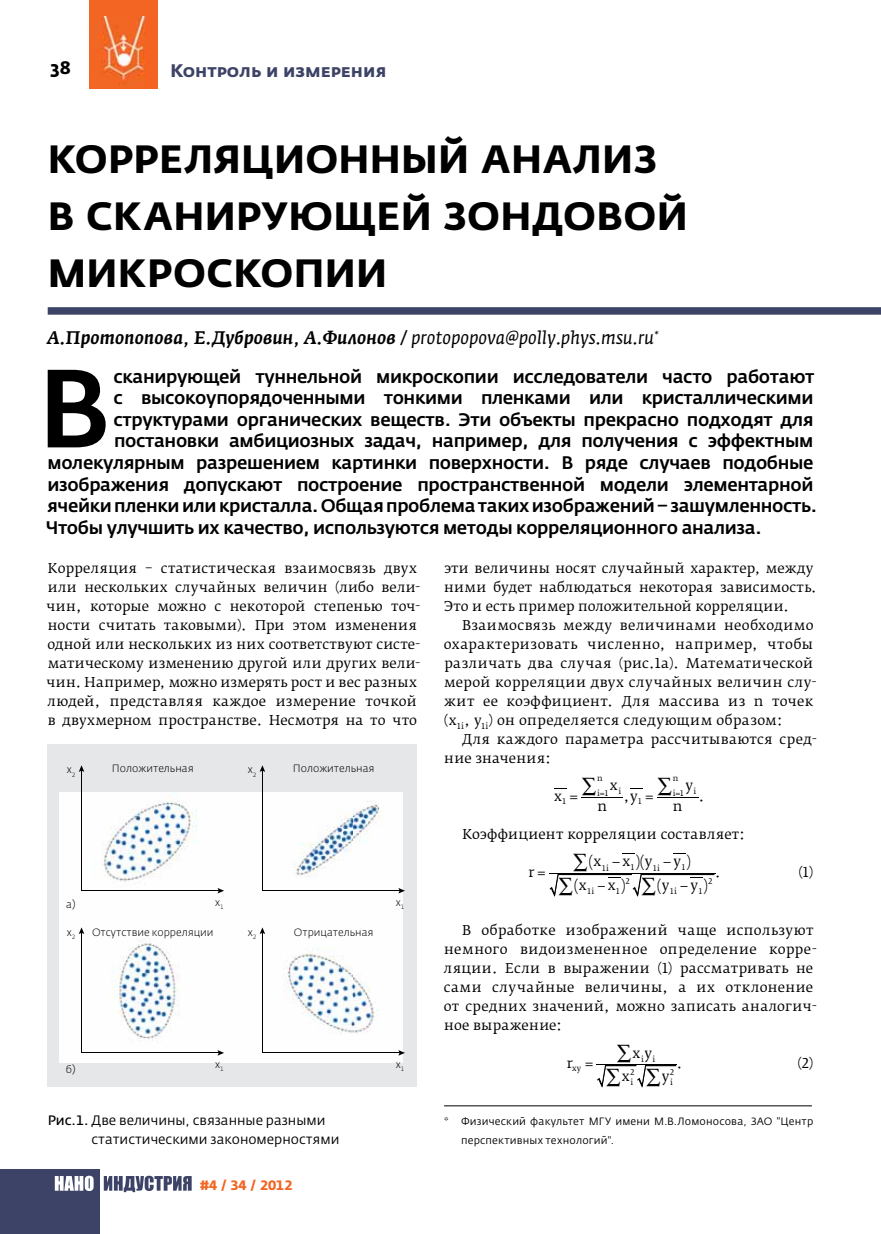
<style>
.page{position:relative;width:881px;height:1234px;background:#fff}
.page>*{position:absolute;margin:0;border:0;box-sizing:border-box;transform-origin:0 0}
.t1{font:500 109.65px "Fedra Sans Pro";color:#000}
.t2{font:700 39px/57px "Fedra Sans Pro";letter-spacing:.01em;color:#000}
.t3{font:500 18px "Fedra Sans Pro";letter-spacing:-.02em;color:#000}
.t4{font:italic 500 18px "Fedra Serif A Pro";letter-spacing:.01em;color:#000}
.t5{font:700 18px "Fedra Sans Alt Pro";color:#3d4366}
.t6{font:700 18px "Fedra Sans Alt Pro";color:#000}
.t7{font:13.5px/19px "Fedra Serif B Pro";letter-spacing:.02em;color:#000}
.t8{font:13.5px/19px "Fedra Sans Pro";color:#000}
.t9{font:13.5px "Fedra Serif PL Pro";color:#000}
.t10{font:700 13.5px "Fedra Sans Alt Pro";color:#f26522}
.t11{font:300 10.5px "Fedra Sans Pro";color:#000}
.t12{font:10.5px/19px "Fedra Sans Pro";letter-spacing:.015em;color:#000}
.t13{font:7.8px "Fedra Serif PL Pro";color:#000}
.s1{font-weight:400}
.s2{font-style:inherit}
</style>
<div class="page">
<div style="left:0;top:1169px;width:99px;height:64px;background:#3d4366"></div>
<svg style="left:55px;top:1175px;width:39px;height:15px"></svg>
<svg style="left:104px;top:1175px;width:87px;height:16px"></svg>
<div style="left:89px;top:0;width:69px;height:89px;background:#f26522"></div>
<img style="left:94px;top:17px;width:52px;height:67px">
<div style="left:48px;top:307px;width:832px;height:7px;background:#3d4366"></div>
<hr style="left:581px;top:796px;width:41px;height:1px;background:#000">
<hr style="left:656px;top:796px;width:42px;height:1px;background:#000">
<hr style="left:548px;top:872px;width:167px;height:1px;background:#000">
<hr style="left:596px;top:1063px;width:81px;height:1px;background:#000">
<hr style="left:444px;top:1105px;width:367px;height:1px;background:#000">
<div style="left:48px;top:744px;width:369px;height:342px;background:#e6e7e8"></div>
<img style="left:60px;top:792px;width:343px;height:270px">
<hr style="left:81px;top:890px;width:138px;height:1px;background:#000">
<svg style="left:217px;top:887px;width:7px;height:6px"></svg>
<hr style="left:81px;top:769px;width:1px;height:121px;background:#000">
<svg style="left:79px;top:765px;width:5px;height:6px"></svg>
<hr style="left:262px;top:890px;width:138px;height:1px;background:#000">
<svg style="left:398px;top:887px;width:7px;height:6px"></svg>
<hr style="left:262px;top:769px;width:1px;height:121px;background:#000">
<svg style="left:260px;top:765px;width:5px;height:6px"></svg>
<hr style="left:81px;top:1052px;width:138px;height:1px;background:#000">
<svg style="left:217px;top:1049px;width:7px;height:6px"></svg>
<hr style="left:81px;top:931px;width:1px;height:121px;background:#000">
<svg style="left:79px;top:927px;width:5px;height:6px"></svg>
<hr style="left:262px;top:1052px;width:138px;height:1px;background:#000">
<svg style="left:398px;top:1049px;width:7px;height:6px"></svg>
<hr style="left:262px;top:931px;width:1px;height:121px;background:#000">
<svg style="left:259px;top:927px;width:6px;height:6px"></svg>
<svg style="left:554px;top:788px;width:50px;height:10px"></svg>
<svg style="left:630px;top:788px;width:49px;height:10px"></svg>
<svg style="left:548px;top:853px;width:166px;height:43px"></svg>
<svg style="left:596px;top:1063px;width:80px;height:23px"></svg>
<h3 class="t6" style="left:51px;top:56px;width:22px">38</h3>
<h3 class="t5" style="left:170px;top:60px;width:217px">Контроль и измерения</h3>
<h2 class="t2" style="left:48px;top:131px;width:641px">КОРРЕЛЯЦИОННЫЙ АНАЛИЗ<br>В СКАНИРУЮЩЕЙ ЗОНДОВОЙ<br>МИКРОСКОПИИ</h2>
<h3 class="t4" style="left:48px;top:327px;width:612px">А.Протопопова, Е.Дубровин, А.Филонов / <span class="s1">protopopova@polly.phys.msu.ru</span><sup>*</sup></h3>
<h1 class="t1" style="left:38px;top:340px;width:75px">В</h1>
<h3 class="t3" style="left:113px;top:365px;width:702px">сканирующей туннельной микроскопии исследователи часто работают</h3>
<h3 class="t3" style="left:113px;top:386px;width:701px">с высокоупорядоченными тонкими пленками или кристаллическими</h3>
<h3 class="t3" style="left:113px;top:408px;width:701px">структурами органических веществ. Эти объекты прекрасно подходят для</h3>
<h3 class="t3" style="left:114px;top:430px;width:700px">постановки амбициозных задач, например, для получения с эффектным</h3>
<h3 class="t3" style="left:47px;top:451px;width:767px">молекулярным разрешением картинки поверхности. В ряде случаев подобные</h3>
<h3 class="t3" style="left:47px;top:473px;width:767px">изображения допускают построение пространственной модели элементарной</h3>
<h3 class="t3" style="left:47px;top:494px;width:771px">ячейки пленки или кристалла. Общая проблема таких изображений – зашумленность.</h3>
<h3 class="t3" style="left:46px;top:516px;width:717px">Чтобы улучшить их качество, используются методы корреляционного анализа.</h3>
<p class="t7" style="left:47px;top:558px;width:375px">Корреляция – статистическая взаимосвязь двух или нескольких случайных величин (либо вели&shy;чин, которые можно с некоторой степенью точ&shy;ности считать таковыми). При этом изменения одной или нескольких из них соответствуют систе&shy;матическому изменению другой или других вели&shy;чин. Например, можно измерять рост и вес разных людей, представляя каждое измерение точкой в двухмерном пространстве. Несмотря на то что</p>
<p class="t7" style="left:443px;top:558px;width:374px">эти величины носят случайный характер, между ними будет наблюдаться некоторая зависимость.<br>Это и есть пример положительной корреляции.</p>
<p class="t7" style="left:443px;top:615px;width:374px;text-indent:18px">Взаимосвязь между величинами необходимо охарактеризовать численно, например, чтобы различать два случая (рис.1а). Математической мерой корреляции двух случайных величин слу&shy;жит ее коэффициент. Для массива из n точек (x<sub>1i</sub>, y<sub>1i</sub>) он определяется следующим образом:</p>
<p class="t7" style="left:444px;top:729px;width:374px;text-indent:18px">Для каждого параметра рассчитываются сред&shy;ние значения:</p>
<p class="t9" style="left:554px;top:788px;width:13px">x<sub>1</sub></p>
<p class="t11" style="left:112px;top:762px;width:83px">Положительная</p>
<p class="t11" style="left:293px;top:762px;width:83px">Положительная</p>
<p class="t11" style="left:67px;top:763px;width:10px">x<sub>2</sub></p>
<p class="t11" style="left:247px;top:763px;width:10px">x<sub>2</sub></p>
<p class="t13" style="left:597px;top:773px;width:7px">n</p>
<p class="t9" style="left:597px;top:798px;width:11px">n</p>
<p class="t13" style="left:672px;top:773px;width:7px">n</p>
<p class="t9" style="left:672px;top:798px;width:11px">n</p>
<p class="t9" style="left:609px;top:777px;width:13px">x<sub>i</sub></p>
<p class="t9" style="left:685px;top:777px;width:13px">y<sub>i</sub></p>
<p class="t13" style="left:597px;top:788px;width:12px">i 1</p>
<p class="t13" style="left:672px;top:788px;width:12px">i 1</p>
<p class="t9" style="left:623px;top:788px;width:20px">,y<sub>1</sub></p>
<p class="t9" style="left:698px;top:788px;width:7px">.</p>
<p class="t7" style="left:462px;top:824px;width:284px">Коэффициент корреляции составляет:</p>
<p class="t9" style="left:528px;top:863px;width:7px">r</p>
<p class="t9" style="left:588px;top:853px;width:104px">(x<sub>1i</sub> − x<sub>1</sub>)(y<sub>1i</sub> − y<sub>1</sub>)</p>
<p class="t9" style="left:573px;top:877px;width:57px">(x<sub>1i</sub> − x<sub>1</sub>)<sup>2</sup></p>
<p class="t9" style="left:656px;top:877px;width:57px">(y<sub>1i</sub> − y<sub>1</sub>)<sup>2</sup></p>
<p class="t9" style="left:714px;top:863px;width:7px">.</p>
<p class="t7" style="left:798px;top:863px;width:17px">(1)</p>
<p class="t11" style="left:66px;top:897px;width:11px">а)</p>
<p class="t11" style="left:67px;top:925px;width:10px">x<sub>2</sub></p>
<p class="t11" style="left:215px;top:895px;width:10px">x<sub>1</sub></p>
<p class="t11" style="left:92px;top:925px;width:123px">Отсутствие корреляции</p>
<p class="t11" style="left:294px;top:925px;width:81px">Отрицательная</p>
<p class="t11" style="left:247px;top:925px;width:10px">x<sub>2</sub></p>
<p class="t11" style="left:396px;top:895px;width:10px">x<sub>1</sub></p>
<p class="t11" style="left:66px;top:1062px;width:11px">б)</p>
<p class="t11" style="left:215px;top:1057px;width:10px">x<sub>1</sub></p>
<p class="t8" style="left:91px;top:1110px;width:249px;text-indent:-44px"><span class="s2">Рис.1.</span> Две величины, связанные разными статистическими закономерностями</p>
<p class="t10" style="left:200px;top:1175px;width:94px">#4 / 34 / 2012</p>
<p class="t11" style="left:396px;top:1057px;width:10px">x<sub>1</sub></p>
<p class="t7" style="left:443px;top:920px;width:374px;text-indent:18px">В обработке изображений чаще используют немного видоизмененное определение корре&shy;ляции. Если в выражении (1) рассматривать не сами случайные величины, а их отклонение от средних значений, можно записать аналогич&shy;ное выражение:</p>
<p class="t13" style="left:566px;top:1063px;width:16px"><sup>r</sup>xy</p>
<p class="t9" style="left:632px;top:1044px;width:21px">x<sub>i</sub>y</p>
<p class="t13" style="left:652px;top:1054px;width:4px">i</p>
<p class="t9" style="left:621px;top:1068px;width:13px">x<sub>i</sub></p>
<p class="t9" style="left:676px;top:1054px;width:7px">.</p>
<p class="t7" style="left:797px;top:1053px;width:18px">(2)</p>
<p class="t13" style="left:630px;top:1067px;width:5px">2</p>
<p class="t13" style="left:670px;top:1067px;width:5px">2</p>
<p class="t9" style="left:661px;top:1068px;width:13px">y<sub>i</sub></p>
<p class="t12" style="left:461px;top:1111px;width:353px;text-indent:-17px">* Физический факультет МГУ имени М.В.Ломоносова, ЗАО "Центр перспективных технологий".</p>
</div>
